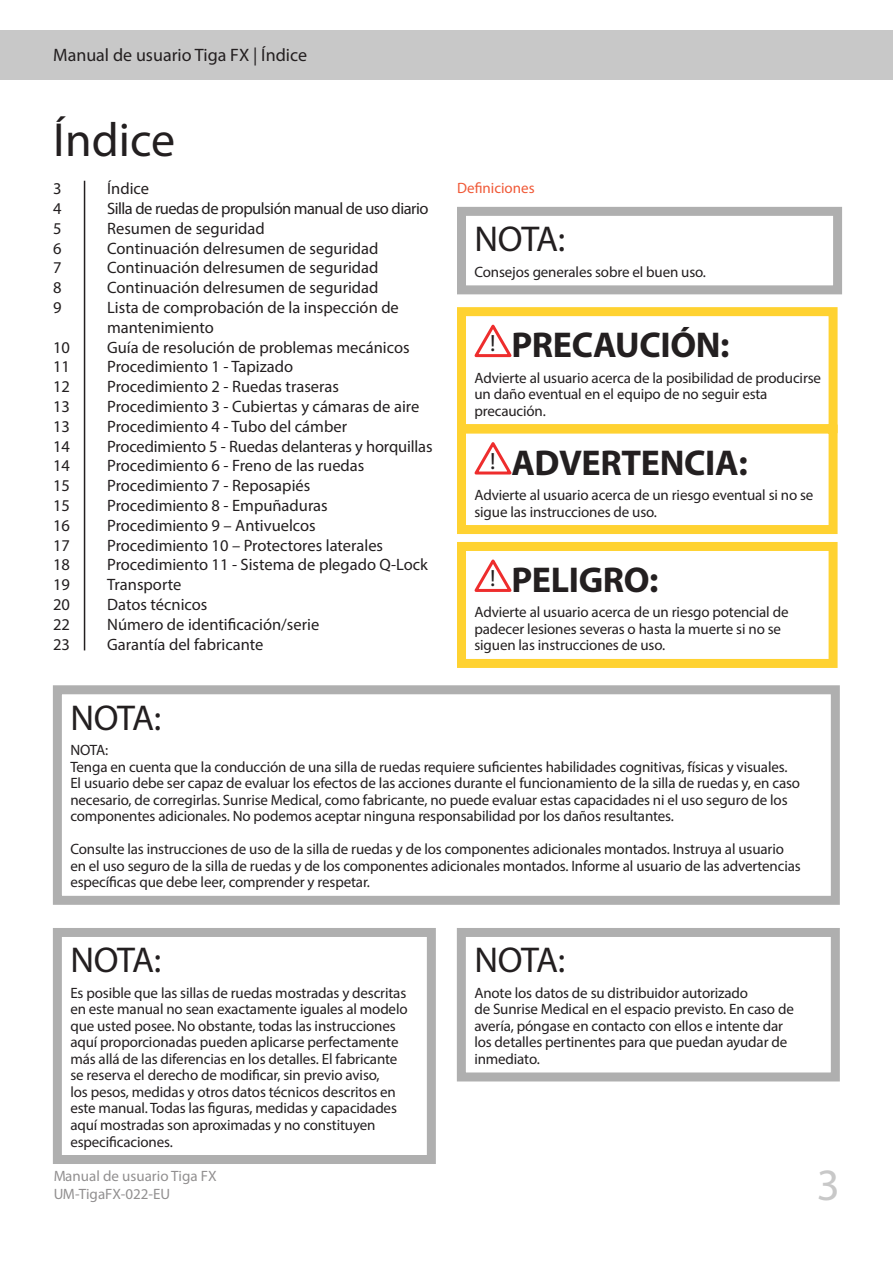
<style>
.page{position:relative;width:893px;height:1263px;background:#fff}
.page>*{position:absolute;margin:0;border:0;box-sizing:border-box;transform-origin:0 0}
.Heading_1{font:48px "Myriad Pro";color:#231f20}
.t1{font:45px "Myriad Pro";color:#c8c8c8}
.Box_Heading{font:700 36px "Myriad Pro";letter-spacing:-.01em;color:#231f20}
.Box_Heading-2{font:36px "Myriad Pro";letter-spacing:-.035em;color:#231f20}
.t2{font:18px "Myriad Pro";color:#231f20}
.t3{font:16.5px/19.8px "Myriad Pro";color:#231f20}
.t4{font:16.5px "Myriad Pro";letter-spacing:-.03em;color:#231f20}
.Box_Text_10_11{font:15px/16.5px "Myriad Pro";letter-spacing:-.01em;color:#231f20}
.t5{font:15px "Myriad Pro";color:#f05937}
</style>
<div class="page">
<div style="left:0;top:31px;width:893px;height:49px;background:#c8c8c8"></div>
<hr style="left:84px;top:181px;width:1px;height:469px;background:#231f20">
<div style="left:53px;top:928px;width:383px;height:236px;border:9px solid #afafaf"></div>
<div style="left:457px;top:928px;width:383px;height:153px;border:9px solid #afafaf"></div>
<div style="left:53px;top:685px;width:787px;height:220px;border:9px solid #afafaf"></div>
<div style="left:457px;top:207px;width:385px;height:87px;border:9px solid #afafaf"></div>
<svg style="left:474px;top:324px;width:38px;height:34px"></svg>
<div style="left:457px;top:307px;width:381px;height:126px;border:9px solid #ffd231"></div>
<svg style="left:474px;top:442px;width:38px;height:33px"></svg>
<div style="left:457px;top:424px;width:381px;height:110px;border:9px solid #ffd231"></div>
<svg style="left:474px;top:559px;width:38px;height:33px"></svg>
<div style="left:457px;top:542px;width:381px;height:126px;border:9px solid #ffd231"></div>
<p class="t2" style="left:53px;top:44px;width:255px">Manual de usuario Tiga FX | Índice</p>
<p class="Heading_1" style="left:53px;top:111px;width:124px">Índice</p>
<p class="t3" style="left:53px;top:178px;width:10px">3</p>
<p class="t3" style="left:107px;top:178px;width:43px">Índice</p>
<p class="t5" style="left:457px;top:179px;width:79px">Definiciones</p>
<p class="t3" style="left:53px;top:198px;width:10px">4</p>
<p class="t4" style="left:107px;top:198px;width:323px">Silla de ruedas de propulsión manual de uso diario</p>
<p class="t3" style="left:53px;top:218px;width:10px">5</p>
<p class="t3" style="left:107px;top:218px;width:159px">Resumen de seguridad</p>
<p class="t3" style="left:53px;top:238px;width:10px">6</p>
<p class="t3" style="left:107px;top:238px;width:273px">Continuación delresumen de seguridad</p>
<p class="t3" style="left:53px;top:258px;width:10px">7</p>
<p class="t3" style="left:107px;top:258px;width:273px">Continuación delresumen de seguridad</p>
<p class="t3" style="left:53px;top:277px;width:10px">8</p>
<p class="t3" style="left:107px;top:277px;width:273px">Continuación delresumen de seguridad</p>
<p class="t3" style="left:53px;top:297px;width:10px">9</p>
<p class="t3" style="left:107px;top:297px;width:293px">Lista de comprobación de la inspección de mantenimiento</p>
<p class="t3" style="left:53px;top:337px;width:18px">10</p>
<p class="t3" style="left:107px;top:337px;width:304px">Guía de resolución de problemas mecánicos</p>
<p class="t3" style="left:53px;top:357px;width:18px">11</p>
<p class="t3" style="left:107px;top:357px;width:188px">Procedimiento 1 - Tapizado</p>
<p class="t3" style="left:53px;top:376px;width:18px">12</p>
<p class="t3" style="left:107px;top:376px;width:233px">Procedimiento 2 - Ruedas traseras</p>
<p class="t3" style="left:53px;top:396px;width:18px">13</p>
<p class="t3" style="left:107px;top:396px;width:314px">Procedimiento 3 - Cubiertas y cámaras de aire</p>
<p class="t3" style="left:53px;top:416px;width:18px">13</p>
<p class="t3" style="left:107px;top:416px;width:241px">Procedimiento 4 - Tubo del cámber</p>
<p class="t3" style="left:53px;top:436px;width:18px">14</p>
<p class="t3" style="left:107px;top:436px;width:327px">Procedimiento 5 - Ruedas delanteras y horquillas</p>
<p class="t3" style="left:53px;top:456px;width:18px">14</p>
<p class="t3" style="left:107px;top:456px;width:259px">Procedimiento 6 - Freno de las ruedas</p>
<p class="t3" style="left:53px;top:475px;width:18px">15</p>
<p class="t3" style="left:107px;top:475px;width:205px">Procedimiento 7 - Reposapiés</p>
<p class="t3" style="left:53px;top:495px;width:18px">15</p>
<p class="t3" style="left:107px;top:495px;width:222px">Procedimiento 8 - Empuñaduras</p>
<p class="t3" style="left:53px;top:515px;width:18px">16</p>
<p class="t3" style="left:107px;top:515px;width:210px">Procedimiento 9 – Antivuelcos</p>
<p class="t3" style="left:53px;top:535px;width:18px">17</p>
<p class="t3" style="left:107px;top:535px;width:277px">Procedimiento 10 – Protectores laterales</p>
<p class="t3" style="left:53px;top:555px;width:18px">18</p>
<p class="t3" style="left:107px;top:555px;width:322px">Procedimiento 11 - Sistema de plegado Q-Lock</p>
<p class="t3" style="left:53px;top:574px;width:18px">19</p>
<p class="t3" style="left:107px;top:574px;width:76px">Transporte</p>
<p class="t3" style="left:53px;top:594px;width:18px">20</p>
<p class="t3" style="left:107px;top:594px;width:102px">Datos técnicos</p>
<p class="t3" style="left:53px;top:614px;width:18px">22</p>
<p class="t3" style="left:107px;top:614px;width:214px">Número de identificación/serie</p>
<p class="t3" style="left:53px;top:634px;width:18px">23</p>
<p class="t3" style="left:107px;top:634px;width:158px">Garantía del fabricante</p>
<p class="Box_Heading-2" style="left:474px;top:217px;width:92px">NOTA:</p>
<p class="Box_Text_10_11" style="left:474px;top:263px;width:233px">Consejos generales sobre el buen uso.</p>
<p class="Box_Heading" style="left:490px;top:321px;width:241px"><sup>!</sup> PRECAUCIÓN:</p>
<p class="Box_Text_10_11" style="left:474px;top:369px;width:348px">Advierte al usuario acerca de la posibilidad de producirse un daño eventual en el equipo de no seguir esta precaución.</p>
<p class="Box_Heading" style="left:490px;top:439px;width:259px"><sup>!</sup> ADVERTENCIA:</p>
<p class="Box_Text_10_11" style="left:474px;top:486px;width:340px">Advierte al usuario acerca de un riesgo eventual si no se sigue las instrucciones de uso.</p>
<p class="Box_Heading" style="left:490px;top:556px;width:170px"><sup>!</sup> PELIGRO:</p>
<p class="Box_Text_10_11" style="left:474px;top:604px;width:315px">Advierte al usuario acerca de un riesgo potencial de padecer lesiones severas o hasta la muerte si no se siguen las instrucciones de uso.</p>
<p class="Box_Heading-2" style="left:70px;top:695px;width:92px">NOTA:</p>
<p class="Box_Text_10_11" style="left:70px;top:742px;width:39px">NOTA:</p>
<p class="Box_Text_10_11" style="left:70px;top:758px;width:731px">Tenga en cuenta que la conducción de una silla de ruedas requiere suficientes habilidades cognitivas, físicas y visuales.<br>El usuario debe ser capaz de evaluar los efectos de las acciones durante el funcionamiento de la silla de ruedas y, en caso necesario, de corregirlas. Sunrise Medical, como fabricante, no puede evaluar estas capacidades ni el uso seguro de los componentes adicionales. No podemos aceptar ninguna responsabilidad por los daños resultantes.</p>
<p class="Box_Text_10_11" style="left:70px;top:841px;width:732px">Consulte las instrucciones de uso de la silla de ruedas y de los componentes adicionales montados. Instruya al usuario en el uso seguro de la silla de ruedas y de los componentes adicionales montados. Informe al usuario de las advertencias específicas que debe leer, comprender y respetar.</p>
<p class="Box_Heading-2" style="left:70px;top:938px;width:92px">NOTA:</p>
<p class="Box_Text_10_11" style="left:70px;top:984px;width:339px">Es posible que las sillas de ruedas mostradas y descritas en este manual no sean exactamente iguales al modelo que usted posee. No obstante, todas las instrucciones aquí proporcionadas pueden aplicarse perfectamente más allá de las diferencias en los detalles. El fabricante se reserva el derecho de modificar, sin previo aviso,<br>los pesos, medidas y otros datos técnicos descritos en este manual. Todas las figuras, medidas y capacidades aquí mostradas son aproximadas y no constituyen especificaciones.</p>
<p class="Box_Heading-2" style="left:474px;top:938px;width:92px">NOTA:</p>
<p class="Box_Text_10_11" style="left:474px;top:984px;width:275px">Anote los datos de su distribuidor autorizado</p>
<p class="Box_Text_10_11" style="left:474px;top:1001px;width:321px">de Sunrise Medical en el espacio previsto. En caso de</p>
<p class="Box_Text_10_11" style="left:474px;top:1017px;width:314px">avería, póngase en contacto con ellos e intente dar los detalles pertinentes para que puedan ayudar de inmediato.</p>
<p class="Box_Text_10_11" style="left:53px;top:1167px;width:165px;line-height:18px">Manual de usuario Tiga FX<br>UM-TigaFX-022-EU</p>
<h2 class="t1" style="left:817px;top:1157px;width:25px">3</h2>
</div>
